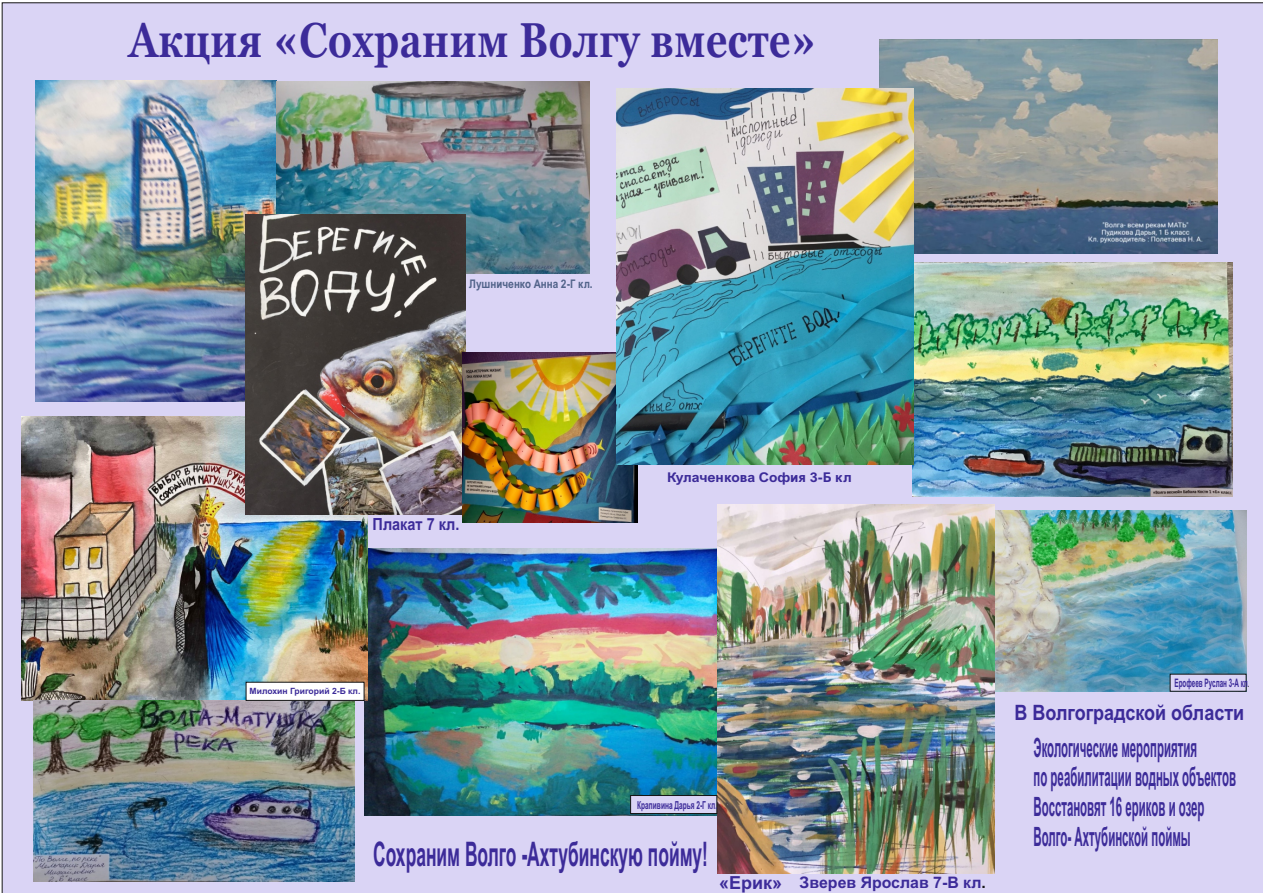
<style>
.page{position:relative;width:1263px;height:893px;background:#fff}
.page>*{position:absolute;margin:0;border:0;box-sizing:border-box;transform-origin:0 0}
.t1{font:600 condensed 48.75px "Georgia Pro";color:#3c2b99;scale:.95 1}
.t2{font:700 33.9px "Arial";color:#3c2b99;scale:.51 1}
.t3{font:700 26.7px/29.8px "Arial";color:#3c2b99;scale:.43 1}
.t4{font:700 21.15px "Arial";color:#3c2b99;scale:.85 1}
.t5{font:700 16.8px "Arial";color:#3c2b99;scale:.87 1}
.t6{font:700 15.9px "Arial";color:#3c2b99}
.t7{font:700 13.5px "Arial Nova";color:#3c2b99;scale:1.05 1}
.t8{font:700 11.85px "Arial Nova";color:#52648a;scale:.85 1}
.t9{font:700 11.7px "Arial";color:#3c2b99;scale:.54 1}
.t10{font:700 10.95px "Arial";color:#3c2b99;scale:.6 1}
.t11{font:700 8.55px "Arial";color:#3c2b99}
.s1{font-size:18px}
.s2{color:#151616}
.s3{font-weight:400;color:#151616}
</style>
<div class="page">
<div style="left:1px;top:2px;width:1262px;height:891px;background:#dad4f5"></div>
<img style="left:35px;top:80px;width:241px;height:322px">
<img style="left:994px;top:511px;width:252px;height:180px">
<img style="left:364px;top:548px;width:353px;height:267px">
<img style="left:880px;top:39px;width:337px;height:214px">
<img style="left:21px;top:416px;width:346px;height:284px">
<img style="left:717px;top:504px;width:277px;height:369px">
<img style="left:912px;top:263px;width:320px;height:234px">
<img style="left:276px;top:81px;width:313px;height:192px">
<img style="left:246px;top:215px;width:219px;height:300px">
<img style="left:34px;top:700px;width:321px;height:181px">
<img style="left:463px;top:352px;width:174px;height:171px">
<img style="left:616px;top:88px;width:297px;height:376px">
<svg style="left:245px;top:681px;width:120px;height:20px"></svg>
<svg style="left:630px;top:795px;width:88px;height:19px;background:#c0bbd7"></svg>
<svg style="left:1169px;top:673px;width:78px;height:19px"></svg>
<h1 class="t1" style="left:128px;top:20px;width:726px">Акция «Сохраним Волгу вместе»</h1>
<p class="t8" style="left:469px;top:280px;width:147px">Лушниченко Анна 2-Г кл.</p>
<p class="t5" style="left:373px;top:518px;width:101px">Плакат 7 кл.</p>
<p class="t7" style="left:667px;top:472px;width:177px">Кулаченкова София 3-Б кл</p>
<p class="t11" style="left:250px;top:687px;width:112px">Милохин Григорий 2-Б кл.</p>
<p class="t10" style="left:637px;top:801px;width:135px">Крапивина Дарья 2-Г кл.</p>
<p class="t2" style="left:373px;top:842px;width:658px">Сохраним Волго -Ахтубинскую пойму!</p>
<p class="t6" style="left:719px;top:876px;width:268px"><span class="s1">«Ерик»</span> Зверев Ярослав 7-В кл<span class="s2">.</span></p>
<p class="t9" style="left:1174px;top:679px;width:141px">Ерофеев Руслан 3-А кл<span class="s3">.</span></p>
<p class="t4" style="left:1014px;top:705px;width:272px">В Волгоградской области</p>
<p class="t3" style="left:1033px;top:735px;width:472px">Экологические мероприятия<br>по реабилитации водных объектов<br>Восстановят 16 ериков и озер<br>Волго- Ахтубинской поймы</p>
</div>
